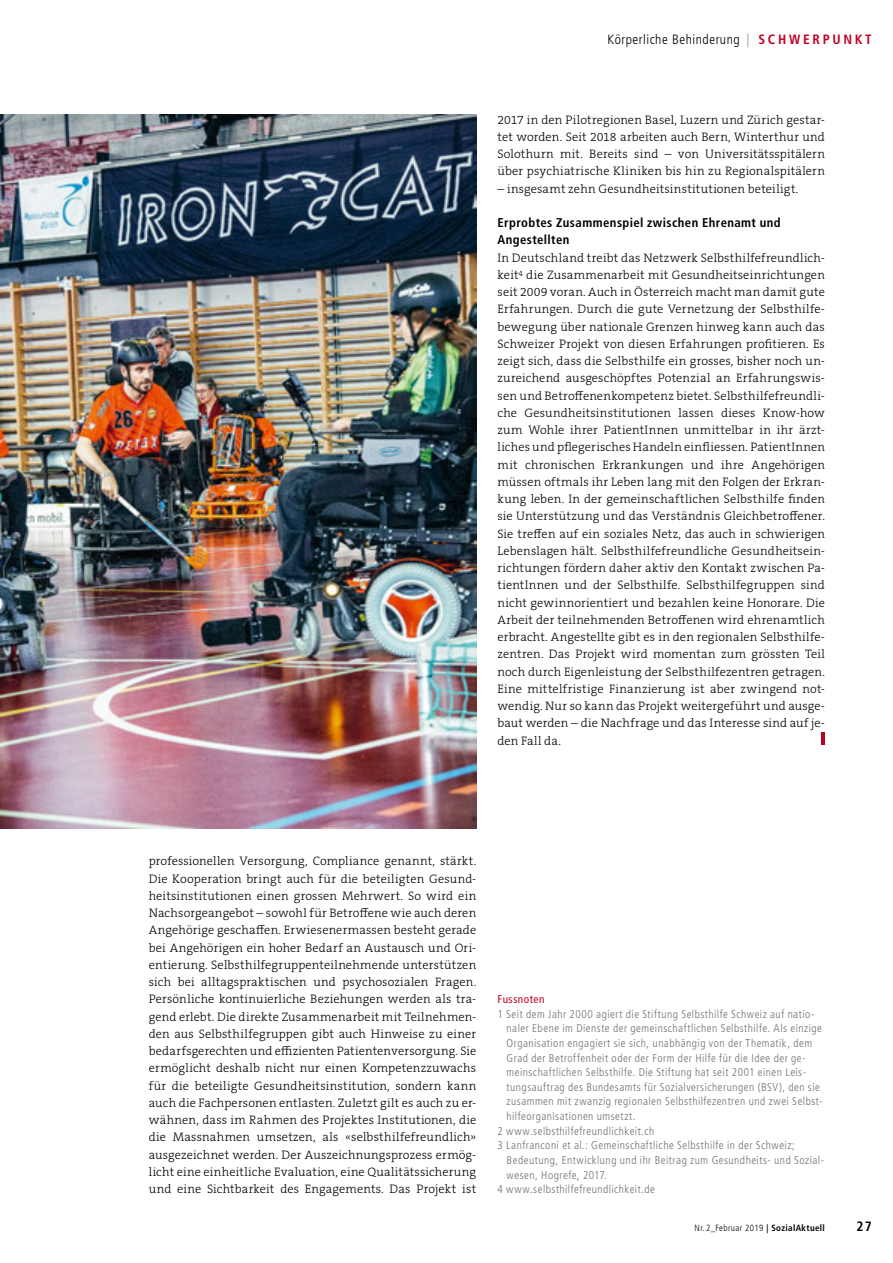
<style>
.page{position:relative;width:893px;height:1263px;background:#fff}
.page>*{position:absolute;margin:0;border:0;box-sizing:border-box;transform-origin:0 0}
.t1{font:300 condensed 13.5px "Frutiger";letter-spacing:.04em;color:#000}
.t2{font:700 condensed 13.5px "Frutiger";color:#000}
.t3{font:700 condensed 12.75px/17.2px "Frutiger";letter-spacing:.03em;color:#000}
.t4{font:300 12.3px/17.2px "The Serif B W3";letter-spacing:.01em;color:#000;text-align:justify}
.t5{font:300 condensed 11.25px "Frutiger";letter-spacing:.04em;color:#6f7070}
.t6{font:condensed 11.25px "Frutiger";letter-spacing:.045em;color:#c20023}
.t7{font:300 condensed 9px "Frutiger";letter-spacing:.04em;color:#000}
.s1{font-weight:700;color:#b1b4b4}
.s2{font-weight:700;color:#c20023}
.s3{font-weight:700}
</style>
<div class="page">
<svg style="left:822px;top:732px;width:3px;height:13px"></svg>
<img style="left:0;top:114px;width:476px;height:715px">
<p class="t1" style="left:607px;top:32px;width:266px">Körperliche Behinderung <span class="s1">|</span> <span class="s2">S C H W E R P U N K T</span></p>
<p class="t4" style="left:497px;top:111px;width:329px">2017 in den Pilotregionen Basel, Luzern und Zürich gestar&shy;tet worden. Seit 2018 arbeiten auch Bern, Winterthur und Solothurn mit. Bereits sind – von Universitätsspitälern über psychiatrische Kliniken bis hin zu Regionalspitälern</p>
<p class="t4" style="left:497px;top:180px;width:302px">– insgesamt zehn Gesundheitsinstitutionen beteiligt.</p>
<p class="t3" style="left:497px;top:214px;width:285px">Erprobtes Zusammenspiel zwischen Ehrenamt und<br>Angestellten</p>
<p class="t4" style="left:497px;top:249px;width:329px">In Deutschland treibt das Netzwerk Selbsthilfefreundlich&shy;keit<sup>4</sup> die Zusammenarbeit mit Gesundheitseinrichtungen seit 2009 voran. Auch in Österreich macht man damit gute Erfahrungen. Durch die gute Vernetzung der Selbsthilfe&shy;bewegung über nationale Grenzen hinweg kann auch das Schweizer Projekt von diesen Erfahrungen profitieren. Es zeigt sich, dass die Selbsthilfe ein grosses, bisher noch un&shy;zureichend ausgeschöpftes Potenzial an Erfahrungswis&shy;sen und Betroffenenkompetenz bietet. Selbsthilfefreundli&shy;che Gesundheitsinstitutionen lassen dieses Know-how zum Wohle ihrer PatientInnen unmittelbar in ihr ärzt&shy;liches und pflegerisches Handeln einfliessen. PatientInnen mit chronischen Erkrankungen und ihre Angehörigen müssen oftmals ihr Leben lang mit den Folgen der Erkran&shy;kung leben. In der gemeinschaftlichen Selbsthilfe finden sie Unterstützung und das Verständnis Gleichbetroffener.<br>Sie treffen auf ein soziales Netz, das auch in schwierigen Lebenslagen hält. Selbsthilfefreundliche Gesundheitsein&shy;richtungen fördern daher aktiv den Kontakt zwischen Pa&shy;tientInnen und der Selbsthilfe. Selbsthilfegruppen sind nicht gewinnorientiert und bezahlen keine Honorare. Die Arbeit der teilnehmenden Betroffenen wird ehrenamtlich erbracht. Angestellte gibt es in den regionalen Selbsthilfe&shy;zentren. Das Projekt wird momentan zum grössten Teil noch durch Eigenleistung der Selbsthilfezentren getragen.<br>Eine mittelfristige Finanzierung ist aber zwingend not&shy;wendig. Nur so kann das Projekt weitergeführt und ausge&shy;baut werden – die Nachfrage und das Interesse sind auf je&shy;den Fall da.</p>
<p class="t4" style="left:149px;top:853px;width:329px">professionellen Versorgung, Compliance genannt, stärkt.<br>Die Kooperation bringt auch für die beteiligten Gesund&shy;heitsinstitutionen einen grossen Mehrwert. So wird ein Nachsorgeangebot – sowohl für Betroffene wie auch deren Angehörige geschaffen. Erwiesenermassen besteht gerade bei Angehörigen ein hoher Bedarf an Austausch und Ori&shy;entierung. Selbsthilfegruppenteilnehmende unterstützen sich bei alltagspraktischen und psychosozialen Fragen.<br>Persönliche kontinuierliche Beziehungen werden als tra&shy;gend erlebt. Die direkte Zusammenarbeit mit Teilnehmen&shy;den aus Selbsthilfegruppen gibt auch Hinweise zu einer bedarfsgerechten und effizienten Patientenversorgung. Sie ermöglicht deshalb nicht nur einen Kompetenzzuwachs für die beteiligte Gesundheitsinstitution, sondern kann auch die Fachpersonen entlasten. Zuletzt gilt es auch zu er&shy;wähnen, dass im Rahmen des Projektes Institutionen, die die Massnahmen umsetzen, als «selbsthilfefreundlich» ausgezeichnet werden. Der Auszeichnungsprozess ermög&shy;licht eine einheitliche Evaluation, eine Qualitätssicherung und eine Sichtbarkeit des Engagements. Das Projekt ist</p>
<p class="t6" style="left:497px;top:992px;width:48px">Fussnoten</p>
<p class="t5" style="left:497px;top:1007px;width:318px">1 Seit dem Jahr 2000 agiert die Stiftung Selbsthilfe Schweiz auf natio-</p>
<p class="t5" style="left:507px;top:1022px;width:317px">naler Ebene im Dienste der gemeinschaftlichen Selbsthilfe. Als einzige</p>
<p class="t5" style="left:507px;top:1037px;width:307px">Organisation engagiert sie sich, unabhängig von der Thematik, dem</p>
<p class="t5" style="left:507px;top:1051px;width:301px">Grad der Betroffenheit oder der Form der Hilfe für die Idee der ge-</p>
<p class="t5" style="left:507px;top:1066px;width:301px">meinschaftlichen Selbsthilfe. Die Stiftung hat seit 2001 einen Leis-</p>
<p class="t5" style="left:507px;top:1080px;width:315px">tungsauftrag des Bundesamts für Sozialversicherungen (BSV), den sie</p>
<p class="t5" style="left:507px;top:1095px;width:317px">zusammen mit zwanzig regionalen Selbsthilfezentren und zwei Selbst-</p>
<p class="t5" style="left:507px;top:1110px;width:130px">hilfeorganisationen umsetzt.</p>
<p class="t5" style="left:497px;top:1124px;width:158px">2 www.selbsthilfefreundlichkeit.ch</p>
<p class="t5" style="left:497px;top:1139px;width:299px">3 Lanfranconi et al.: Gemeinschaftliche Selbsthilfe in der Schweiz;</p>
<p class="t5" style="left:507px;top:1154px;width:319px">Bedeutung, Entwicklung und ihr Beitrag zum Gesundheits- und Sozial-</p>
<p class="t5" style="left:507px;top:1168px;width:102px">wesen, Hogrefe, 2017.</p>
<p class="t5" style="left:497px;top:1183px;width:159px">4 www.selbsthilfefreundlichkeit.de</p>
<p class="t7" style="left:695px;top:1222px;width:132px">Nr. 2_Februar 2019 <span class="s3">| SozialAktuell</span></p>
<p class="t2" style="left:856px;top:1218px;width:17px">27</p>
</div>
